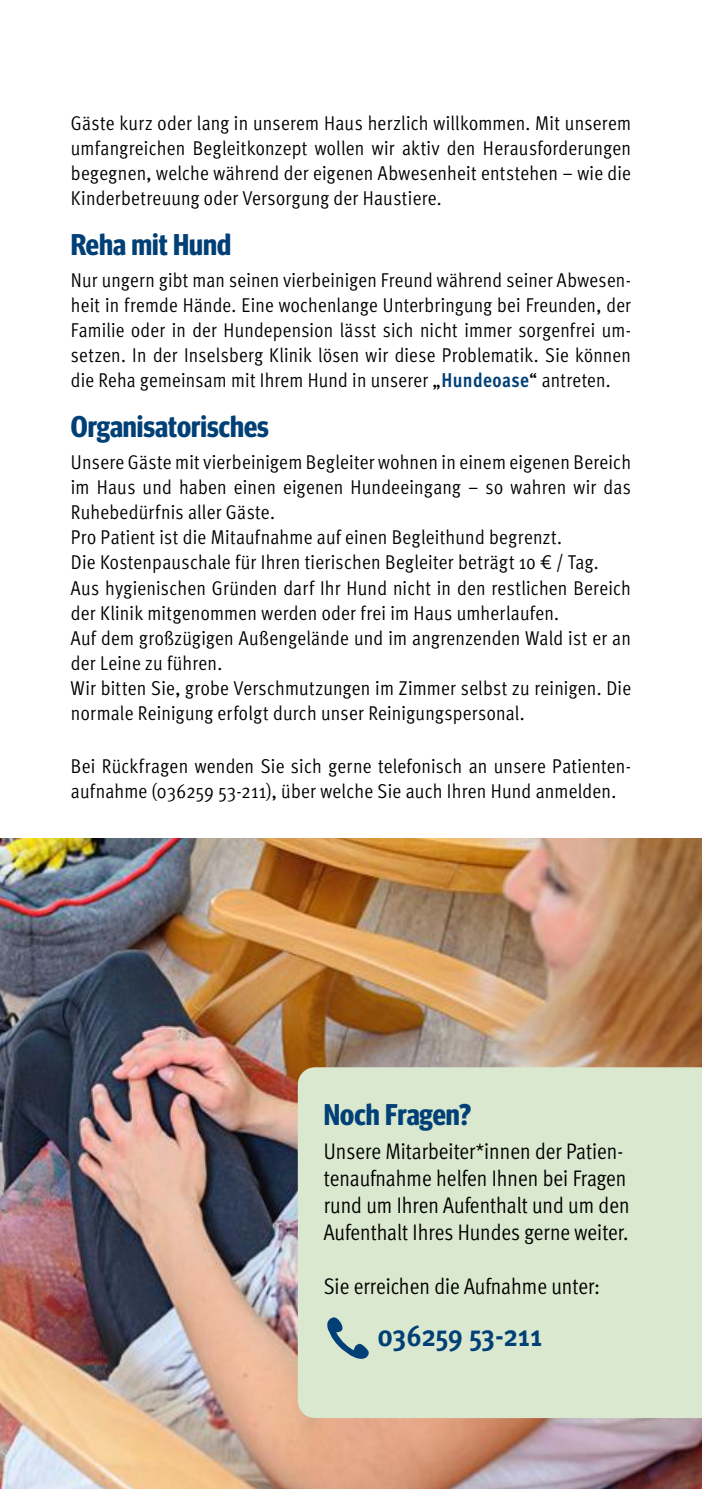
<style>
.page{position:relative;width:702px;height:1489px;background:#fff}
.page>*{position:absolute;margin:0;border:0;box-sizing:border-box;transform-origin:0 0}
.t1{font:700 condensed 30px "Meta Headline Pro";color:#004077}
.t2{font:700 condensed 30px "Meta Pro";letter-spacing:-.015em;color:#004077}
.t3{font:22.5px/27px "Meta Pro Cond Norm";color:#000}
.t4{font:20px/25px "Meta Pro Cond Norm";letter-spacing:.01em;color:#000;text-align:justify}
.s1{font-family:"Meta Pro";font-weight:700;font-stretch:condensed;color:#004077}
</style>
<div class="page">
<img style="left:0;top:838px;width:702px;height:650px">
<div style="left:298px;top:1067px;width:404px;height:350px;background:#d9e8ce"></div>
<svg style="left:327px;top:1317px;width:42px;height:41px;background:#96b4b3"></svg>
<p class="t4" style="left:71px;top:109px;width:561px">Gäste kurz oder lang in unserem Haus herzlich willkommen. Mit unserem umfangreichen Begleitkonzept wollen wir aktiv den Herausforderungen begegnen, welche während der eigenen Abwesenheit entstehen – wie die Kinderbetreuung oder Versorgung der Haustiere.</p>
<h1 class="t1" style="left:71px;top:221px;width:162px">Reha mit Hund</h1>
<p class="t4" style="left:71px;top:266px;width:561px">Nur ungern gibt man seinen vierbeinigen Freund während seiner Abwesen&shy;heit in fremde Hände. Eine wochenlange Unterbringung bei Freunden, der Familie oder in der Hundepension lässt sich nicht immer sorgenfrei um&shy;setzen. In der Inselsberg Klinik lösen wir diese Problematik. Sie können die Reha gemeinsam mit Ihrem Hund in unserer „<span class="s1">Hundeoase</span>“ antreten.</p>
<h1 class="t1" style="left:71px;top:403px;width:199px">Organisatorisches</h1>
<p class="t4" style="left:71px;top:448px;width:561px;text-align:left">Unsere Gäste mit vierbeinigem Begleiter wohnen in einem eigenen Bereich im Haus und haben einen eigenen Hundeeingang – so wahren wir das Ruhebedürfnis aller Gäste.<br>Pro Patient ist die Mitaufnahme auf einen Begleithund begrenzt.<br>Die Kostenpauschale für Ihren tierischen Begleiter beträgt 1o € / Tag.<br>Aus hygienischen Gründen darf Ihr Hund nicht in den restlichen Bereich der Klinik mitgenommen werden oder frei im Haus umherlaufen.<br>Auf dem großzügigen Außengelände und im angrenzenden Wald ist er an der Leine zu führen.<br>Wir bitten Sie, grobe Verschmutzungen im Zimmer selbst zu reinigen. Die normale Reinigung erfolgt durch unser Reinigungspersonal.</p>
<p class="t4" style="left:71px;top:752px;width:561px">Bei Rückfragen wenden Sie sich gerne telefonisch an unsere Patienten&shy;aufnahme (036259 53-211), über welche Sie auch Ihren Hund anmelden.</p>
<h1 class="t1" style="left:324px;top:1091px;width:149px">Noch Fragen?</h1>
<p class="t3" style="left:324px;top:1136px;width:307px">Unsere Mitarbeiter*innen der Patien&shy;tenaufnahme helfen Ihnen bei Fragen rund um Ihren Aufenthalt und um den Aufenthalt Ihres Hundes gerne weiter.</p>
<p class="t3" style="left:324px;top:1271px;width:277px">Sie erreichen die Aufnahme unter:</p>
<h1 class="t2" style="left:377px;top:1312px;width:167px">036259 53-211</h1>
</div>
